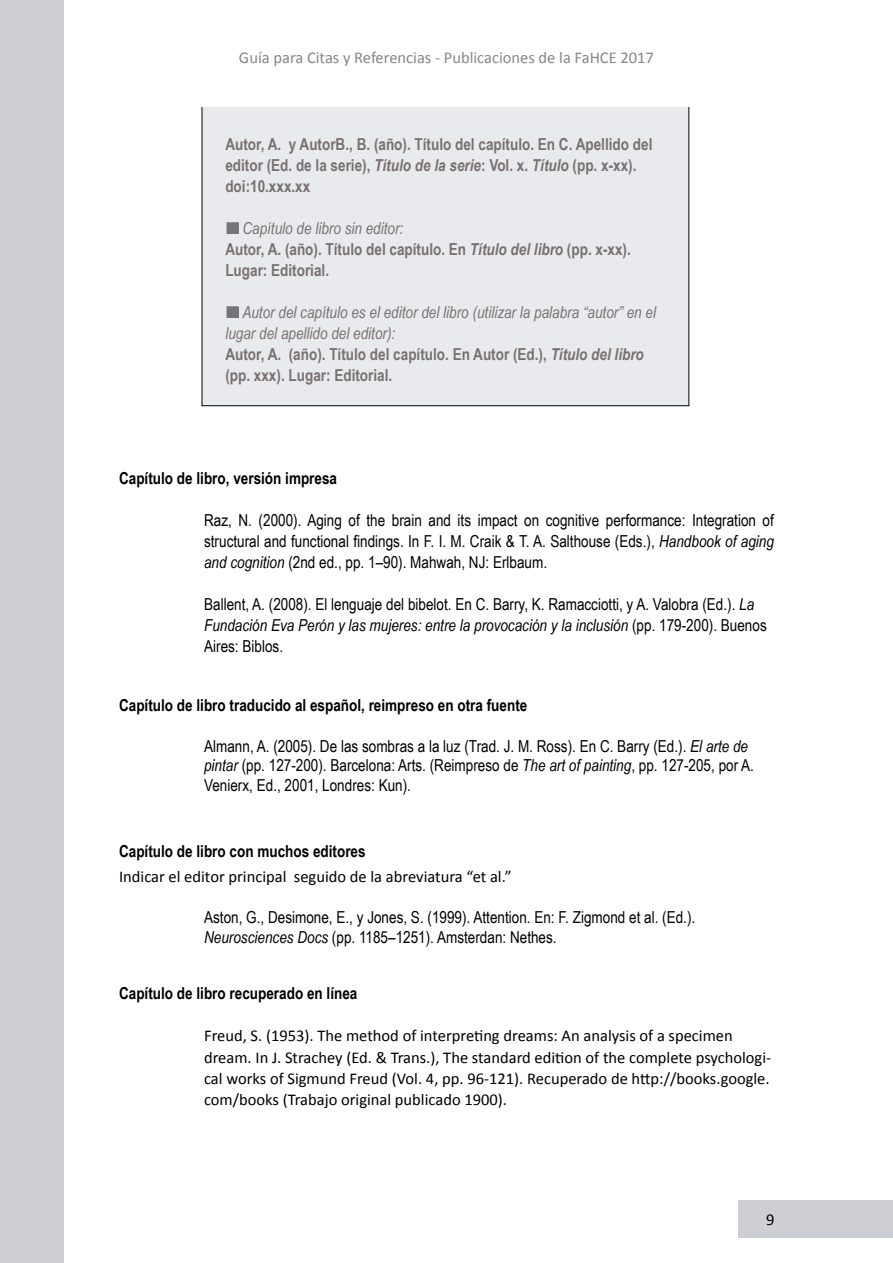
<style>
.page{position:relative;width:893px;height:1263px;background:#fff}
.page>*{position:absolute;margin:0;border:0;box-sizing:border-box;transform-origin:0 0}
.t1{font:16.5px/21px "Arial Narrow";color:#000004}
.t2{font:16.5px/21.3px "Calibri";color:#000}
.t3{font:700 16.5px/21px "Arial Narrow";color:#797171}
.t4{font:italic 16.5px/21px "Arial Narrow";color:#797171}
.t5{font:700 16.5px "Arial Narrow";color:#000004}
.t6{font:16.5px "Calibri";color:#000004}
.t7{font:16.5px "Calibri";color:#87858a}
.s1{font-style:italic}
.s2{font-weight:400;font-style:italic}
.s3{font-weight:700;font-style:normal}
.s4{font-weight:700}
</style>
<div class="page">
<div style="left:738px;top:1200px;width:155px;height:38px;background:#cecfd4"></div>
<div style="left:0;top:0;width:64px;height:1263px;background:#cecfd4"></div>
<div style="left:202px;top:101px;width:487px;height:305px;background:#e9eaed"></div>
<div style="left:227px;top:223px;width:11px;height:10px;background:#747576"></div>
<div style="left:227px;top:307px;width:11px;height:10px;background:#747576"></div>
<div style="left:198px;top:81px;width:496px;height:25px;background:#fff"></div>
<p class="t7" style="left:239px;top:47px;width:417px">Guía para Citas y Referencias - Publicaciones de la FaHCE 2017</p>
<p class="t3" style="left:225px;top:133px;width:429px">Autor, A. y AutorB., B. (año). Título del capítulo. En C. Apellido del editor (Ed. de la serie), <span class="s1">Título de la serie</span>: Vol. x. <span class="s1">Título</span> (pp. x-xx). doi:10.xxx.xx</p>
<p class="t3" style="left:225px;top:217px;width:407px;text-indent:17px"><span class="s2">Capítulo de libro sin editor:<br></span>Autor, A. (año). Título del capítulo. En <span class="s1">Título del libro</span> (pp. x-xx).<br>Lugar: Editorial.</p>
<p class="t4" style="left:225px;top:301px;width:432px;text-indent:17px">Autor del capítulo es el editor del libro (utilizar la palabra “autor” en el lugar del apellido del editor):<br><span class="s3">Autor, A. (año). Título del capítulo. En Autor (Ed.),</span> <span class="s4">Título del libro </span><span class="s3">(pp. xxx). Lugar: Editorial.</span></p>
<p class="t5" style="left:119px;top:466px;width:220px">Capítulo de libro, versión impresa</p>
<p class="t1" style="left:204px;top:509px;width:571px;text-align:justify">Raz, N. (2000). Aging of the brain and its impact on cognitive performance: Integration of structural and functional findings. In F. I. M. Craik &amp; T. A. Salthouse (Eds.), <span class="s1">Handbook of aging and cognition</span> (2nd ed., pp. 1–90). Mahwah, NJ: Erlbaum.</p>
<p class="t1" style="left:204px;top:593px;width:564px">Ballent, A. (2008). El lenguaje del bibelot. En C. Barry, K. Ramacciotti, y A. Valobra (Ed.). <span class="s1">La<br>Fundación Eva Perón y las mujeres: entre la provocación y la inclusión</span> (pp. 179-200). Buenos<br>Aires: Biblos.</p>
<p class="t5" style="left:119px;top:693px;width:410px">Capítulo de libro traducido al español, reimpreso en otra fuente</p>
<p class="t1" style="left:204px;top:735px;width:551px;line-height:19.5px">Almann, A. (2005). De las sombras a la luz (Trad. J. M. Ross). En C. Barry (Ed.). <span class="s1">El arte de pintar</span> (pp. 127-200). Barcelona: Arts. (Reimpreso de <span class="s1">The art of painting</span>, pp. 127-205, por A.<br>Venierx, Ed., 2001, Londres: Kun).</p>
<p class="t5" style="left:119px;top:839px;width:248px">Capítulo de libro con muchos editores</p>
<p class="t6" style="left:119px;top:866px;width:394px">Indicar el editor principal seguido de la abreviatura “et al.”</p>
<p class="t1" style="left:204px;top:907px;width:493px;line-height:19.8px">Aston, G., Desimone, E., y Jones, S. (1999). Attention. En: F. Zigmond et al. (Ed.).<br><span class="s1">Neurosciences Docs</span> (pp. 1185–1251). Amsterdan: Nethes.</p>
<p class="t5" style="left:119px;top:981px;width:240px">Capítulo de libro recuperado en línea</p>
<p class="t2" style="left:204px;top:1025px;width:569px">Freud, S. (1953). The method of interpreting dreams: An analysis of a specimen dream. In J. Strachey (Ed. &amp; Trans.), The standard edition of the complete psychologi&shy;cal works of Sigmund Freud (Vol. 4, pp. 96-121). Recuperado de http://books.google. com/books (Trabajo original publicado 1900).</p>
<p class="t2" style="left:766px;top:1209px;width:10px">9</p>
</div>
